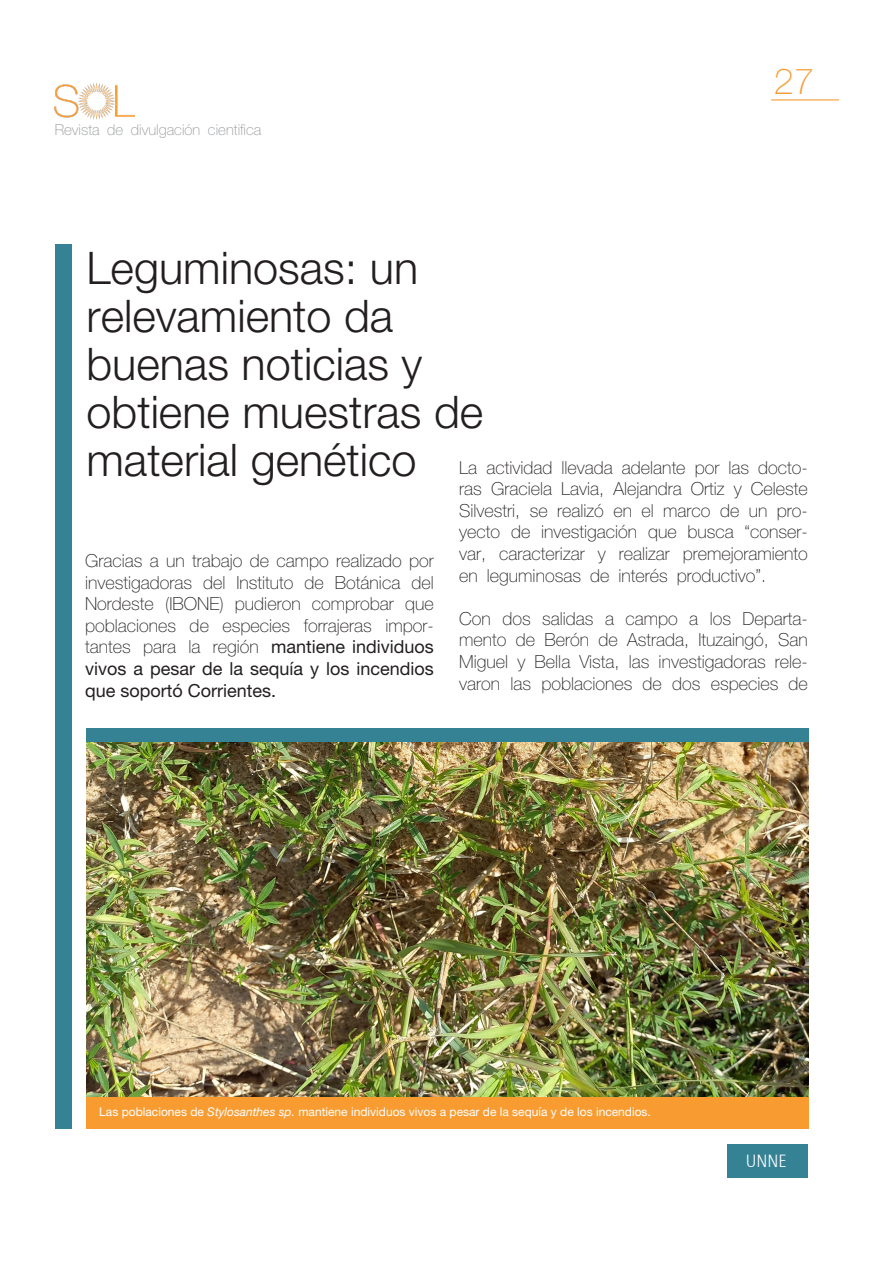
<style>
.page{position:relative;width:893px;height:1263px;background:#fff}
.page>*{position:absolute;margin:0;border:0;box-sizing:border-box;transform-origin:0 0}
.titulos-notas{font:300 45px/48px "Helvetica Neue";color:#231f20}
.t1{font:100 36px "Helvetica Neue";color:#f89c32}
.texto{font:100 18px/21.6px "Helvetica Neue";color:#231f20;text-align:justify}
.t2{font:300 18px "AT Rotis Semi Sans";color:#fff}
.t3{font:100 15px "Helvetica Neue";color:#939598}
.t4{font:12px "Helvetica Neue";color:#fff}
.s1{font-weight:400}
.s2{font-style:italic}
</style>
<div class="page">
<hr style="left:771px;top:99px;width:68px;height:1px;background:#f89c32">
<div style="left:55px;top:244px;width:17px;height:885px;background:#358295"></div>
<div style="left:727px;top:1144px;width:81px;height:33px;background:#358295"></div>
<img style="left:55px;top:82px;width:79px;height:37px">
<img style="left:86px;top:742px;width:723px;height:355px">
<div style="left:86px;top:1097px;width:723px;height:32px;background:#f89c32"></div>
<div style="left:86px;top:728px;width:723px;height:14px;background:#358295"></div>
<p class="t3" style="left:55px;top:121px;width:208px">Revista de divulgación cientifica</p>
<h2 class="t1" style="left:774px;top:61px;width:42px">27</h2>
<p class="titulos-notas" style="left:86px;top:243px;width:398px">Leguminosas: un relevamiento da buenas noticias y obtiene muestras de material genético</p>
<p class="texto" style="left:459px;top:456px;width:350px">La actividad llevada adelante por las docto&shy;ras Graciela Lavia, Alejandra Ortiz y Celeste Silvestri, se realizó en el marco de un pro&shy;yecto de investigación que busca “conser&shy;var, caracterizar y realizar premejoramiento en leguminosas de interés productivo”.</p>
<p class="texto" style="left:459px;top:607px;width:350px">Con dos salidas a campo a los Departa&shy;mento de Berón de Astrada, Ituzaingó, San Miguel y Bella Vista, las investigadoras rele&shy;varon las poblaciones de dos especies de</p>
<p class="texto" style="left:85px;top:550px;width:350px">Gracias a un trabajo de campo realizado por investigadoras del Instituto de Botánica del Nordeste (IBONE) pudieron comprobar que poblaciones de especies forrajeras impor&shy;tantes para la región <span class="s1">mantiene individuos vivos a pesar de la sequía y los incendios que soportó Corrientes.</span></p>
<p class="t4" style="left:99px;top:1105px;width:553px">Las poblaciones de <span class="s2">Stylosanthes sp.</span> mantiene individuos vivos a pesar de la sequía y de los incendios.</p>
<p class="t2" style="left:746px;top:1150px;width:42px">UNNE</p>
</div>
